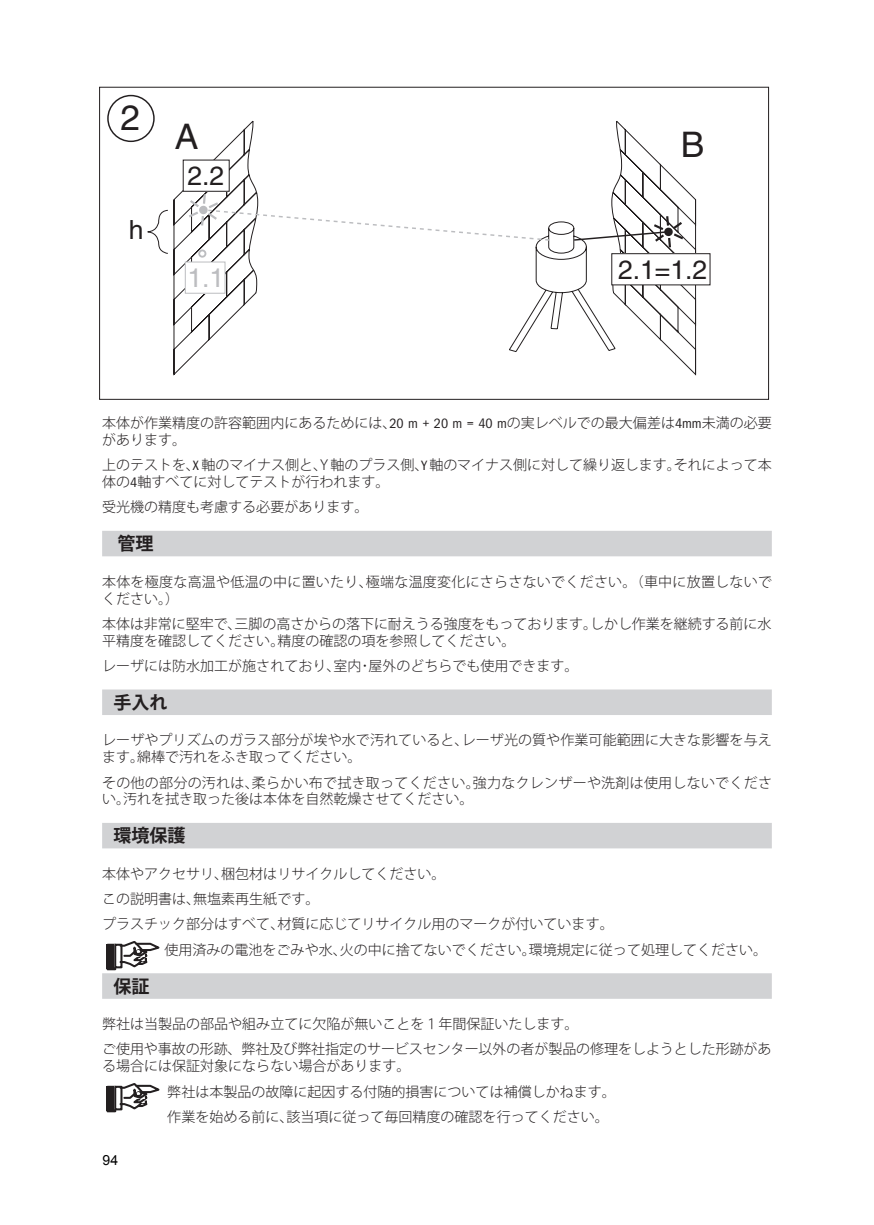
<style>
.page{position:relative;width:874px;height:1225px;background:#fff}
.page>*{position:absolute;margin:0;border:0;box-sizing:border-box;transform-origin:0 0}
.t1{font:35.2px "Helvetica";color:#231f20}
.t2{font:26.4px "Helvetica";color:#231f20}
.t3{font:26.4px "Helvetica";color:#bcbdc0}
.t4{font:700 18px "Koz Go Std";color:#231f20}
.t5{font:300 14px/16.8px "Koz Go Std";color:#231f20}
.t6{font:14px "Arial";color:#000}
.s1{font-family:"ITC Franklin Gothic Std";font-weight:400;font-stretch:condensed}
</style>
<div class="page">
<div style="left:102px;top:531px;width:669px;height:25px;background:#d1d2d4"></div>
<div style="left:102px;top:689px;width:669px;height:26px;background:#d1d2d4"></div>
<div style="left:102px;top:823px;width:669px;height:25px;background:#d1d2d4"></div>
<div style="left:102px;top:973px;width:669px;height:25px;background:#d1d2d4"></div>
<svg style="left:99px;top:86px;width:669px;height:314px"></svg>
<div style="left:611px;top:254px;width:98px;height:31px;background:#fff"></div>
<div style="left:611px;top:253px;width:99px;height:32px;border:1px solid #231f20"></div>
<svg style="left:106px;top:941px;width:54px;height:30px"></svg>
<svg style="left:106px;top:1083px;width:54px;height:30px"></svg>
<h1 class="t1" style="left:120px;top:97px;width:21px">2</h1>
<h2 class="t2" style="left:129px;top:215px;width:16px">h</h2>
<h1 class="t1" style="left:175px;top:116px;width:25px">A</h1>
<h1 class="t1" style="left:680px;top:124px;width:25px">B</h1>
<h2 class="t2" style="left:187px;top:161px;width:38px">2.2</h2>
<h2 class="t3" style="left:187px;top:263px;width:38px">1.1</h2>
<h2 class="t2" style="left:617px;top:254px;width:91px">2.1=1.2</h2>
<p class="t5" style="left:102px;top:415px;width:670px">本体が作業精度の許容範囲内にあるためには､<span class="s1">20 m + 20 m = 40 m</span>の実レベルでの最大偏差は<span class="s1">4mm</span>未満の必要があります｡</p>
<p class="t5" style="left:102px;top:457px;width:670px">上のテストを､<span class="s1">X</span> 軸のマイナス側と､Y 軸のプラス側､<span class="s1">Y</span> 軸のマイナス側に対して繰り返します｡それによって本体の<span class="s1">4</span>軸すべてに対してテストが行われます｡</p>
<p class="t5" style="left:102px;top:499px;width:261px">受光機の精度も考慮する必要があります｡</p>
<p class="t4" style="left:117px;top:532px;width:37px">管理</p>
<p class="t5" style="left:102px;top:573px;width:671px">本体を極度な高温や低温の中に置いたり､極端な温度変化にさらさないでください｡（車中に放置しないでください｡）</p>
<p class="t5" style="left:102px;top:615px;width:670px">本体は非常に堅牢で､三脚の高さからの落下に耐えうる強度をもっております｡しかし作業を継続する前に水平精度を確認してください｡精度の確認の項を参照してください。</p>
<p class="t5" style="left:102px;top:657px;width:470px">レーザには防水加工が施されており､室内･屋外のどちらでも使用できます｡</p>
<p class="t4" style="left:113px;top:690px;width:55px">手入れ</p>
<p class="t5" style="left:102px;top:732px;width:670px">レーザやプリズムのガラス部分が埃や水で汚れていると､レーザ光の質や作業可能範囲に大きな影響を与えます｡綿棒で汚れをふき取ってください｡</p>
<p class="t5" style="left:102px;top:774px;width:671px">その他の部分の汚れは､柔らかい布で拭き取ってください｡強力なクレンザーや洗剤は使用しないでください｡汚れを拭き取った後は本体を自然乾燥させてください｡</p>
<p class="t4" style="left:113px;top:824px;width:73px">環境保護</p>
<p class="t5" style="left:102px;top:865px;width:338px">本体やアクセサリ､梱包材はリサイクルしてください｡</p>
<p class="t5" style="left:102px;top:890px;width:212px">この説明書は､無塩素再生紙です｡</p>
<p class="t5" style="left:102px;top:916px;width:505px">プラスチック部分はすべて､材質に応じてリサイクル用のマークが付いています｡</p>
<p class="t5" style="left:164px;top:941px;width:596px">使用済みの電池をごみや水､火の中に捨てないでください｡環境規定に従って処理してください｡</p>
<p class="t4" style="left:113px;top:974px;width:37px">保証</p>
<p class="t5" style="left:102px;top:1011px;width:670px;line-height:25.2px">弊社は当製品の部品や組み立てに欠陥が無いことを１年間保証いたします。<br>ご使用や事故の形跡、弊社及び弊社指定のサービスセンター以外の者が製品の修理をしようとした形跡があ</p>
<p class="t5" style="left:167px;top:1053px;width:450px;line-height:25.2px;text-indent:-65px">る場合には保証対象にならない場合があります。<br>弊社は本製品の故障に起因する付随的損害については補償しかねます。作業を始める前に､該当項に従って毎回精度の確認を行ってください｡</p>
<p class="t6" style="left:102px;top:1152px;width:17px">94</p>
</div>
